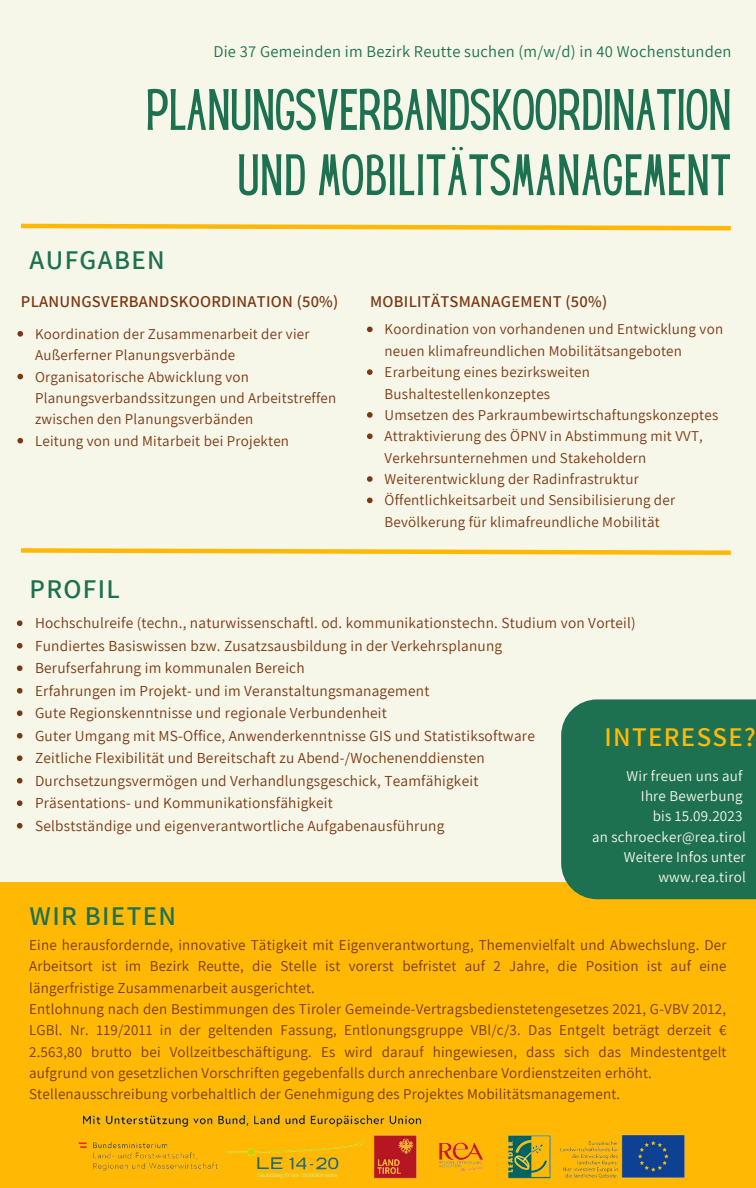
<style>
.page{position:relative;width:756px;height:1188px;background:#f6f6e9}
.page>*{position:absolute;margin:0;border:0;box-sizing:border-box;transform-origin:0 0}
.t1{font:51px "Hey Gotcha";color:#1d7151}
.t2{font:600 27px "Assistant";letter-spacing:.05em;color:#1d7151}
.t3{font:600 27px "Assistant";letter-spacing:.05em;color:#ffb905}
.t4{font:600 16.5px "Assistant";letter-spacing:.015em;color:#7b3911}
.t5{font:16.5px "Assistant";letter-spacing:.015em;color:#1d7151}
.t6{font:15.3px "Assistant";letter-spacing:.015em;color:#7b3911}
.t7{font:15px/21.3px "Assistant";letter-spacing:.015em;color:#7b3911}
.t8{font:15px/20.2px "Assistant";letter-spacing:.015em;color:#f6f6e9;text-align:right}
</style>
<div class="page">
<div style="left:0;top:882px;width:756px;height:306px;background:#ffb905"></div>
<img style="left:77px;top:1114px;width:608px;height:65px">
<svg style="left:21px;top:223px;width:710px;height:8px"></svg>
<svg style="left:21px;top:548px;width:710px;height:7px"></svg>
<div style="left:561px;top:699px;width:195px;height:200px;background:#1d7151"></div>
<svg style="left:17px;top:331px;width:6px;height:6px"></svg>
<svg style="left:17px;top:374px;width:6px;height:5px"></svg>
<svg style="left:17px;top:438px;width:6px;height:5px"></svg>
<svg style="left:17px;top:620px;width:6px;height:6px"></svg>
<svg style="left:17px;top:643px;width:6px;height:6px"></svg>
<svg style="left:17px;top:665px;width:6px;height:6px"></svg>
<svg style="left:17px;top:688px;width:6px;height:6px"></svg>
<svg style="left:17px;top:710px;width:6px;height:6px"></svg>
<svg style="left:17px;top:733px;width:6px;height:6px"></svg>
<svg style="left:17px;top:755px;width:6px;height:6px"></svg>
<svg style="left:17px;top:778px;width:6px;height:6px"></svg>
<svg style="left:17px;top:800px;width:6px;height:6px"></svg>
<svg style="left:17px;top:823px;width:6px;height:6px"></svg>
<svg style="left:367px;top:327px;width:6px;height:5px"></svg>
<svg style="left:367px;top:369px;width:6px;height:6px"></svg>
<svg style="left:367px;top:412px;width:6px;height:6px"></svg>
<svg style="left:367px;top:433px;width:6px;height:6px"></svg>
<svg style="left:367px;top:476px;width:6px;height:6px"></svg>
<svg style="left:367px;top:498px;width:6px;height:5px"></svg>
<p class="t5" style="left:213px;top:40px;width:520px">Die 37 Gemeinden im Bezirk Reutte suchen (m/w/d) in 40 Wochenstunden</p>
<p class="t1" style="left:146px;top:89px;width:584px">PLANUNGSVERBANDSKOORDINATION</p>
<p class="t1" style="left:238px;top:154px;width:493px">UND MOBILITÄTSMANAGEMENT</p>
<p class="t2" style="left:30px;top:242px;width:137px">AUFGABEN</p>
<p class="t4" style="left:21px;top:290px;width:319px">PLANUNGSVERBANDSKOORDINATION (50%)</p>
<p class="t7" style="left:35px;top:323px;width:276px">Koordination der Zusammenarbeit der vier<br>Außerferner Planungsverbände</p>
<p class="t7" style="left:35px;top:365px;width:303px">Organisatorische Abwicklung von<br>Planungsverbandssitzungen und Arbeitstreffen zwischen den Planungsverbänden</p>
<p class="t7" style="left:35px;top:430px;width:256px">Leitung von und Mitarbeit bei Projekten</p>
<p class="t2" style="left:30px;top:571px;width:92px">PROFIL</p>
<p class="t4" style="left:370px;top:290px;width:239px">MOBILITÄTSMANAGEMENT (50%)</p>
<p class="t7" style="left:385px;top:318px;width:340px">Koordination von vorhandenen und Entwicklung von neuen klimafreundlichen Mobilitätsangeboten</p>
<p class="t7" style="left:385px;top:361px;width:207px">Erarbeitung eines bezirksweiten<br>Bushaltestellenkonzeptes</p>
<p class="t7" style="left:385px;top:404px;width:335px">Umsetzen des Parkraumbewirtschaftungskonzeptes</p>
<p class="t7" style="left:385px;top:425px;width:320px">Attraktivierung des ÖPNV in Abstimmung mit VVT,<br>Verkehrsunternehmen und Stakeholdern</p>
<p class="t7" style="left:385px;top:468px;width:256px">Weiterentwicklung der Radinfrastruktur</p>
<p class="t7" style="left:385px;top:489px;width:292px">Öffentlichkeitsarbeit und Sensibilisierung der<br>Bevölkerung für klimafreundliche Mobilität</p>
<p class="t6" style="left:35px;top:613px;width:602px">Hochschulreife (techn., naturwissenschaftl. od. kommunikationstechn. Studium von Vorteil)</p>
<p class="t6" style="left:35px;top:635px;width:469px">Fundiertes Basiswissen bzw. Zusatzsausbildung in der Verkehrsplanung</p>
<p class="t6" style="left:35px;top:658px;width:271px">Berufserfahrung im kommunalen Bereich</p>
<p class="t6" style="left:35px;top:680px;width:396px">Erfahrungen im Projekt- und im Veranstaltungsmanagement</p>
<p class="t6" style="left:35px;top:703px;width:353px">Gute Regionskenntnisse und regionale Verbundenheit</p>
<p class="t6" style="left:35px;top:725px;width:501px">Guter Umgang mit MS-Office, Anwenderkenntnisse GIS und Statistiksoftware</p>
<p class="t6" style="left:35px;top:748px;width:451px">Zeitliche Flexibilität und Bereitschaft zu Abend-/Wochenenddiensten</p>
<p class="t6" style="left:35px;top:770px;width:445px">Durchsetzungsvermögen und Verhandlungsgeschick, Teamfähigkeit</p>
<p class="t6" style="left:35px;top:793px;width:299px">Präsentations- und Kommunikationsfähigkeit</p>
<p class="t6" style="left:35px;top:815px;width:411px">Selbstständige und eigenverantwortliche Aufgabenausführung</p>
<p class="t3" style="left:604px;top:719px;width:153px">INTERESSE?</p>
<p class="t8" style="left:627px;top:765px;width:117px">Wir freuen uns auf</p>
<p class="t8" style="left:641px;top:786px;width:103px">Ihre Bewerbung</p>
<p class="t8" style="left:653px;top:806px;width:91px">bis 15.09.2023</p>
<p class="t8" style="left:592px;top:826px;width:155px">an schroecker@rea.tirol</p>
<p class="t8" style="left:624px;top:846px;width:123px">Weitere Infos unter www.rea.tirol</p>
<p class="t2" style="left:30px;top:897px;width:148px">WIR BIETEN</p>
<p class="t7" style="left:29px;top:934px;width:699px;text-align:justify">Eine herausfordernde, innovative Tätigkeit mit Eigenverantwortung, Themenvielfalt und Abwechslung. Der Arbeitsort ist im Bezirk Reutte, die Stelle ist vorerst befristet auf 2 Jahre, die Position ist auf eine längerfristige Zusammenarbeit ausgerichtet.</p>
<p class="t7" style="left:29px;top:998px;width:699px;text-align:justify">Entlohnung nach den Bestimmungen des Tiroler Gemeinde-Vertragsbedienstetengesetzes 2021, G-VBV 2012, LGBl. Nr. 119/2011 in der geltenden Fassung, Entlonungsgruppe VBl/c/3. Das Entgelt beträgt derzeit € 2.563,80 brutto bei Vollzeitbeschäftigung. Es wird darauf hingewiesen, dass sich das Mindestentgelt aufgrund von gesetzlichen Vorschriften gegebenfalls durch anrechenbare Vordienstzeiten erhöht.</p>
<p class="t7" style="left:29px;top:1083px;width:593px">Stellenausschreibung vorbehaltlich der Genehmigung des Projektes Mobilitätsmanagement.</p>
</div>
